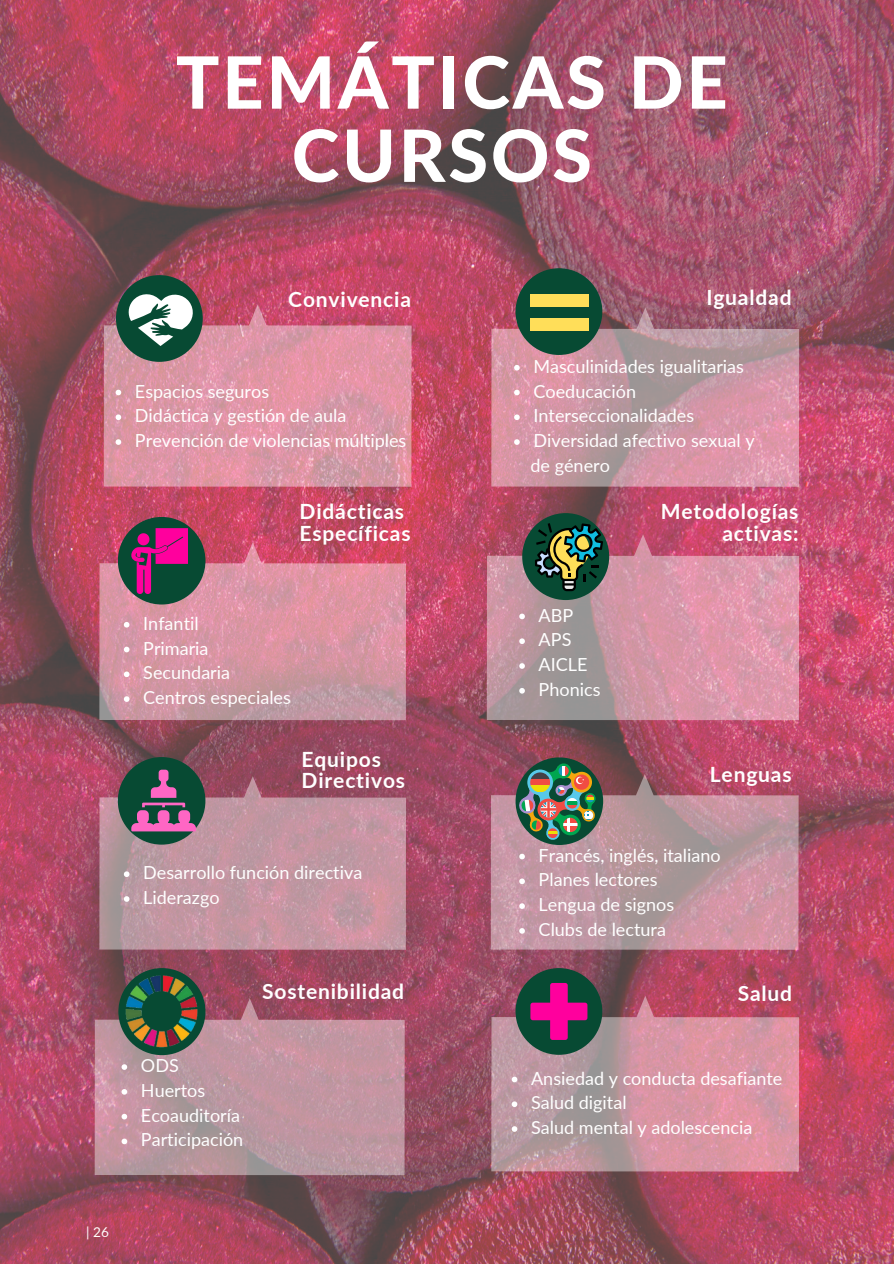
<style>
.page{position:relative;width:894px;height:1264px;background:#fff}
.page>*{position:absolute;margin:0;border:0;box-sizing:border-box;transform-origin:0 0}
.t1{font:800 72px/73.2px "Lato";letter-spacing:.04em;color:#fff;text-align:center}
.t2{font:700 21px/21.5px "Lato";letter-spacing:.04em;color:#fff}
.t3{font:18px/24.8px "Lato";color:#fff}
.t4{font:13.65px "Lato";color:#fff}
</style>
<div class="page">
<img style="left:0;top:0;width:893px;height:1263px">
<svg style="left:104px;top:304px;width:307px;height:183px;background:#db8fa1"></svg>
<div style="left:116px;top:275px;width:87px;height:87px;background:#074a33;border-radius:50%"></div>
<svg style="left:128px;top:292px;width:67px;height:54px"></svg>
<svg style="left:491px;top:307px;width:307px;height:180px;background:#c4919e"></svg>
<div style="left:515px;top:268px;width:87px;height:87px;background:#074a33;border-radius:50%"></div>
<div style="left:530px;top:294px;width:59px;height:12px;background:#ffde59"></div>
<div style="left:530px;top:319px;width:59px;height:12px;background:#ffde59"></div>
<svg style="left:99px;top:542px;width:307px;height:178px;background:#d38f9e"></svg>
<div style="left:118px;top:517px;width:87px;height:87px;background:#074a33;border-radius:50%"></div>
<svg style="left:131px;top:528px;width:57px;height:66px"></svg>
<svg style="left:486px;top:534px;width:312px;height:186px;background:#ca90a0"></svg>
<div style="left:522px;top:513px;width:87px;height:87px;background:#074a33;border-radius:50%"></div>
<svg style="left:535px;top:523px;width:68px;height:68px"></svg>
<svg style="left:99px;top:776px;width:307px;height:173px;background:#bd8e9a"></svg>
<div style="left:118px;top:757px;width:87px;height:87px;background:#074a33;border-radius:50%"></div>
<svg style="left:131px;top:769px;width:65px;height:62px"></svg>
<svg style="left:490px;top:774px;width:308px;height:175px;background:#bb8f9a"></svg>
<div style="left:515px;top:757px;width:88px;height:88px;background:#074a33;border-radius:50%"></div>
<svg style="left:556px;top:763px;width:15px;height:15px"></svg>
<img style="left:518px;top:765px;width:78px;height:75px">
<svg style="left:95px;top:998px;width:309px;height:177px;background:#ba8f9a"></svg>
<div style="left:118px;top:968px;width:87px;height:87px;background:#074a33;border-radius:50%"></div>
<img style="left:125px;top:974px;width:73px;height:74px">
<svg style="left:491px;top:995px;width:307px;height:176px;background:#c68e9b"></svg>
<div style="left:515px;top:968px;width:87px;height:86px;background:#074a33;border-radius:50%"></div>
<svg style="left:530px;top:983px;width:57px;height:56px"></svg>
<svg style="left:115px;top:389px;width:6px;height:6px"></svg>
<svg style="left:115px;top:414px;width:6px;height:6px"></svg>
<svg style="left:115px;top:439px;width:6px;height:6px"></svg>
<svg style="left:124px;top:622px;width:5px;height:5px"></svg>
<svg style="left:124px;top:646px;width:5px;height:6px"></svg>
<svg style="left:124px;top:671px;width:5px;height:6px"></svg>
<svg style="left:124px;top:696px;width:5px;height:6px"></svg>
<svg style="left:519px;top:613px;width:5px;height:6px"></svg>
<svg style="left:519px;top:638px;width:5px;height:6px"></svg>
<svg style="left:519px;top:663px;width:5px;height:5px"></svg>
<svg style="left:519px;top:688px;width:5px;height:5px"></svg>
<svg style="left:519px;top:853px;width:5px;height:6px"></svg>
<svg style="left:519px;top:878px;width:5px;height:6px"></svg>
<svg style="left:519px;top:903px;width:5px;height:5px"></svg>
<svg style="left:519px;top:928px;width:5px;height:5px"></svg>
<svg style="left:124px;top:871px;width:5px;height:6px"></svg>
<svg style="left:124px;top:896px;width:5px;height:5px"></svg>
<svg style="left:514px;top:365px;width:5px;height:5px"></svg>
<svg style="left:514px;top:389px;width:5px;height:6px"></svg>
<svg style="left:514px;top:414px;width:5px;height:6px"></svg>
<svg style="left:514px;top:439px;width:5px;height:6px"></svg>
<svg style="left:121px;top:1064px;width:6px;height:5px"></svg>
<svg style="left:121px;top:1089px;width:6px;height:5px"></svg>
<svg style="left:121px;top:1113px;width:6px;height:6px"></svg>
<svg style="left:121px;top:1138px;width:6px;height:6px"></svg>
<svg style="left:511px;top:1076px;width:6px;height:6px"></svg>
<svg style="left:511px;top:1101px;width:6px;height:6px"></svg>
<svg style="left:511px;top:1126px;width:6px;height:5px"></svg>
<h1 class="t1" style="left:176px;top:44px;width:553px">TEMÁTICAS DE<br>CURSOS</h1>
<p class="t2" style="left:288px;top:288px;width:124px">Convivencia</p>
<p class="t3" style="left:135px;top:378px;width:273px">Espacios seguros<br>Didáctica y gestión de aula<br>Prevención de violencias múltiples</p>
<p class="t2" style="left:299px;top:500px;width:113px">Didácticas<br>Específicas</p>
<p class="t2" style="left:706px;top:286px;width:87px">Igualdad</p>
<p class="t3" style="left:530px;top:353px;width:225px">Masculinidades igualitarias<br>Coeducación<br>Interseccionalidades<br>Diversidad afectivo sexual y de género</p>
<p class="t2" style="left:660px;top:500px;width:139px;text-align:right">Metodologías activas:</p>
<p class="t3" style="left:143px;top:610px;width:149px">Infantil<br>Primaria<br>Secundaria<br>Centros especiales</p>
<p class="t3" style="left:538px;top:602px;width:63px">ABP<br>APS<br>AICLE<br>Phonics</p>
<p class="t2" style="left:301px;top:747px;width:105px">Equipos<br>Directivos</p>
<p class="t2" style="left:709px;top:763px;width:83px">Lenguas</p>
<p class="t3" style="left:143px;top:860px;width:220px">Desarrollo función directiva<br>Liderazgo</p>
<p class="t3" style="left:538px;top:842px;width:183px">Francés, inglés, italiano<br>Planes lectores<br>Lengua de signos<br>Clubs de lectura</p>
<p class="t2" style="left:262px;top:980px;width:143px">Sostenibilidad</p>
<p class="t2" style="left:737px;top:982px;width:56px">Salud</p>
<p class="t3" style="left:141px;top:1052px;width:104px">ODS<br>Huertos<br>Ecoauditoría<br>Participación</p>
<p class="t3" style="left:531px;top:1065px;width:253px">Ansiedad y conducta desafiante<br>Salud digital<br>Salud mental y adolescencia</p>
<p class="t4" style="left:86px;top:1223px;width:24px">| 26</p>
</div>
